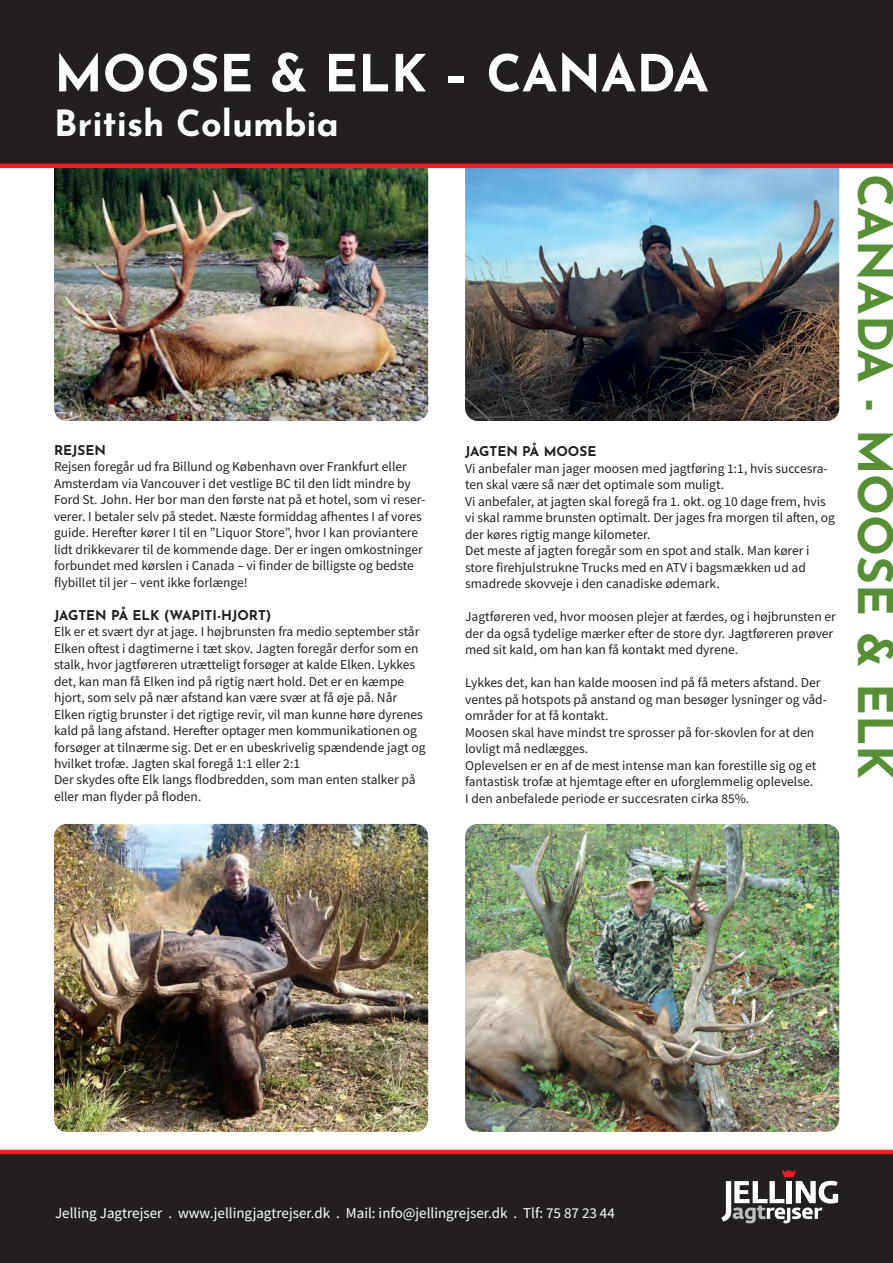
<style>
.page{position:relative;width:893px;height:1263px;background:#fff}
.page>*{position:absolute;margin:0;border:0;box-sizing:border-box;transform-origin:0 0}
.t1{font:700 51px "Josefin Sans";color:#fff}
.t2{font:700 48px "Josefin Sans";color:#568f36}
.t3{font:700 36px "Josefin Sans";color:#fff}
.t4{font:15px "Source Sans Pro";color:#fff}
.t5{font:13.5px/16.5px "Source Sans Pro";color:#231f20}
.t6{font:700 13.5px "Josefin Sans";color:#231f20}
</style>
<div class="page">
<img style="left:54px;top:168px;width:374px;height:253px">
<img style="left:54px;top:824px;width:374px;height:308px">
<img style="left:465px;top:168px;width:374px;height:253px">
<img style="left:465px;top:824px;width:374px;height:308px">
<div style="left:0;top:0;width:893px;height:168px;background:#231f20"></div>
<div style="left:0;top:1150px;width:893px;height:113px;background:#231f20"></div>
<svg style="left:721px;top:1169px;width:117px;height:54px"></svg>
<h1 class="t1" style="left:54px;top:36px;width:656px">MOOSE &amp; ELK – CANADA</h1>
<h3 class="t3" style="left:54px;top:97px;width:286px">British Columbia</h3>
<p class="t6" style="left:54px;top:440px;width:54px">REJSEN</p>
<p class="t5" style="left:54px;top:458px;width:373px">Rejsen foregår ud fra Billund og København over Frankfurt eller Amsterdam via Vancouver i det vestlige BC til den lidt mindre by Ford St. John. Her bor man den første nat på et hotel, som vi reser&shy;verer. I betaler selv på stedet. Næste formiddag afhentes I af vores guide. Herefter kører I til en ”Liquor Store”, hvor I kan proviantere lidt drikkevarer til de kommende dage. Der er ingen omkostninger forbundet med kørslen i Canada – vi finder de billigste og bedste flybillet til jer – vent ikke forlænge!</p>
<p class="t6" style="left:54px;top:605px;width:219px">JAGTEN PÅ ELK (WAPITI-HJORT)</p>
<p class="t5" style="left:54px;top:623px;width:373px">Elk er et svært dyr at jage. I højbrunsten fra medio september står Elken oftest i dagtimerne i tæt skov. Jagten foregår derfor som en stalk, hvor jagtføreren utrætteligt forsøger at kalde Elken. Lykkes det, kan man få Elken ind på rigtig nært hold. Det er en kæmpe hjort, som selv på nær afstand kan være svær at få øje på. Når Elken rigtig brunster i det rigtige revir, vil man kunne høre dyrenes kald på lang afstand. Herefter optager men kommunikationen og forsøger at tilnærme sig. Det er en ubeskrivelig spændende jagt og hvilket trofæ. Jagten skal foregå 1:1 eller 2:1<br>Der skydes ofte Elk langs flodbredden, som man enten stalker på eller man flyder på floden.</p>
<p class="t6" style="left:465px;top:441px;width:133px">JAGTEN PÅ MOOSE</p>
<p class="t5" style="left:465px;top:460px;width:371px">Vi anbefaler man jager moosen med jagtføring 1:1, hvis succesra&shy;ten skal være så nær det optimale som muligt.<br>Vi anbefaler, at jagten skal foregå fra 1. okt. og 10 dage frem, hvis vi skal ramme brunsten optimalt. Der jages fra morgen til aften, og der køres rigtig mange kilometer.<br>Det meste af jagten foregår som en spot and stalk. Man kører i store firehjulstrukne Trucks med en ATV i bagsmækken ud ad smadrede skovveje i den canadiske ødemark.</p>
<p class="t5" style="left:465px;top:608px;width:372px">Jagtføreren ved, hvor moosen plejer at færdes, og i højbrunsten er der da også tydelige mærker efter de store dyr. Jagtføreren prøver med sit kald, om han kan få kontakt med dyrene.</p>
<p class="t5" style="left:465px;top:674px;width:363px">Lykkes det, kan han kalde moosen ind på få meters afstand. Der ventes på hotspots på anstand og man besøger lysninger og våd&shy;områder for at få kontakt.<br>Moosen skal have mindst tre sprosser på for-skovlen for at den lovligt må nedlægges.<br>Oplevelsen er en af de mest intense man kan forestille sig og et fantastisk trofæ at hjemtage efter en uforglemmelig oplevelse.<br>I den anbefalede periode er succesraten cirka 85%.</p>
<h2 class="t2" style="left:911px;top:174px;width:607px;rotate:90deg">CANADA - MOOSE &amp; ELK</h2>
<p class="t4" style="left:55px;top:1203px;width:561px">Jelling Jagtrejser . www.jellingjagtrejser.dk . Mail: info@jellingrejser.dk . Tlf: 75 87 23 44</p>
</div>
